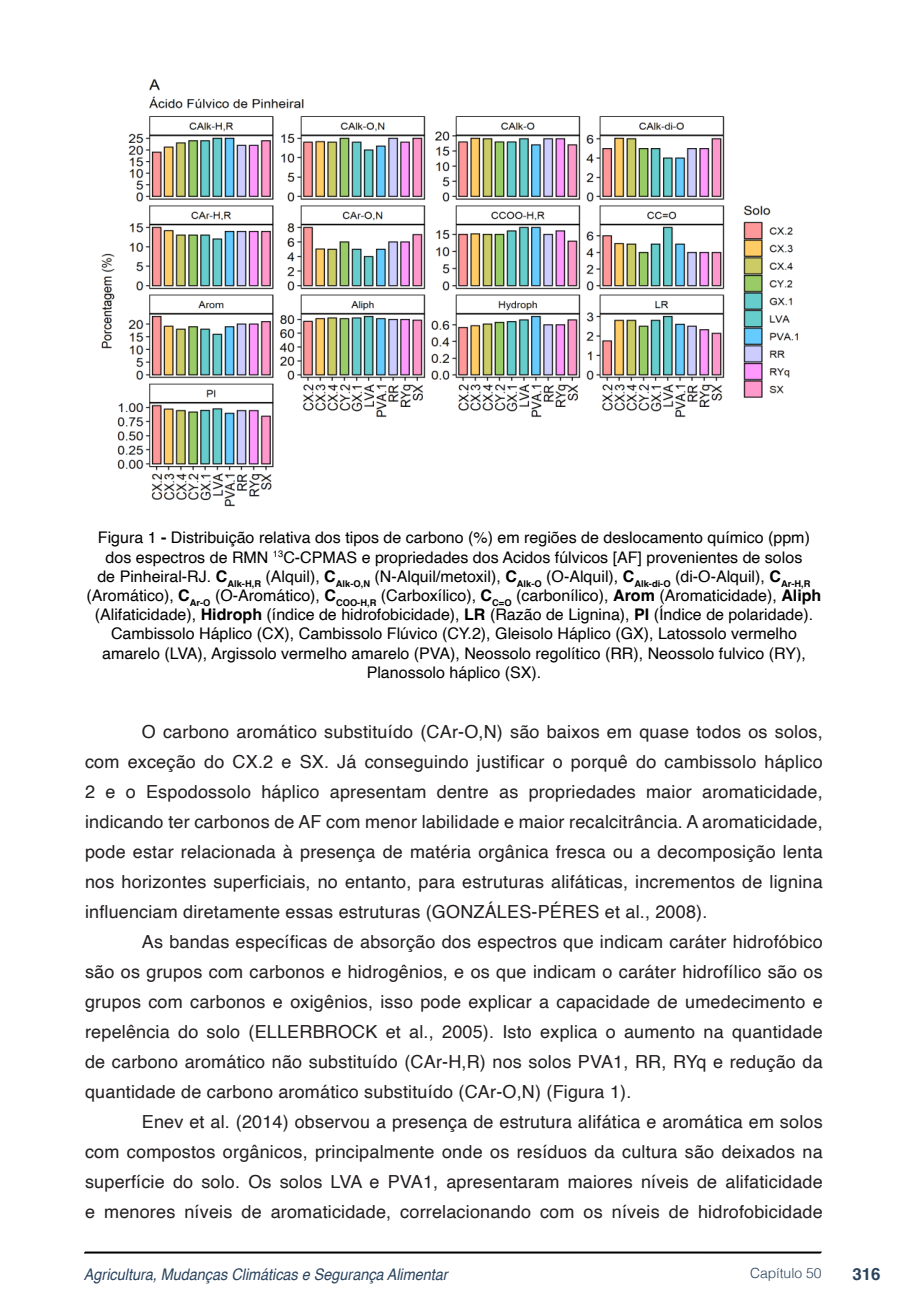
<style>
.page{position:relative;width:908px;height:1304px;background:#fff}
.page>*{position:absolute;margin:0;border:0;box-sizing:border-box;transform-origin:0 0}
.txt{font:18px/30px "Helvetica";letter-spacing:.01em;color:#231f20;text-align:justify}
.t1{font:700 16.8px "Helvetica";color:#2a435e}
.imagens_graf_tab{font:16px/19.2px "Helvetica";color:#000;text-align:center}
.t2{font:italic 16px "Helvetica";color:#2a435e;scale:.9 1}
.t3{font:300 14px "Helvetica";color:#2a435e}
.s1{font-weight:700}
</style>
<div class="page">
<svg style="left:84px;top:1251px;width:737px;height:3px;background:#515151"></svg>
<img style="left:101px;top:79px;width:697px;height:428px">
<p class="imagens_graf_tab" style="left:87px;top:529px;width:736px">Figura 1 <span class="s1">-</span> Distribuição relativa dos tipos de carbono (%) em regiões de deslocamento químico (ppm) dos espectros de RMN <sup>13</sup>C-CPMAS e propriedades dos Acidos fúlvicos [AF] provenientes de solos<br>de Pinheiral-RJ. <span class="s1">C</span><sub>Alk-H,R</sub> (Alquil), <span class="s1">C</span><sub>Alk-O,N</sub> (N-Alquil/metoxil), <span class="s1">C</span><sub>Alk-O</sub> (O-Alquil), <span class="s1">C</span><sub>Alk-di-O</sub> (di-O-Alquil), <span class="s1">C</span><sub>Ar-H,R </sub>(Aromático), <span class="s1">C</span><sub>Ar-O</sub> (O-Aromático), <span class="s1">C</span><sub>COO-H,R</sub> (Carboxílico), <span class="s1">C</span><sub>C=O</sub> (carbonílico), <span class="s1">Arom</span> (Aromaticidade), <span class="s1">Aliph </span>(Alifaticidade), <span class="s1">Hidroph</span> (índice de hidrofobicidade), <span class="s1">LR</span> (Razão de Lignina), <span class="s1">PI</span> (Índice de polaridade).<br>Cambissolo Háplico (CX), Cambissolo Flúvico (CY.2), Gleisolo Háplico (GX), Latossolo vermelho amarelo (LVA), Argissolo vermelho amarelo (PVA), Neossolo regolítico (RR), Neossolo fulvico (RY), Planossolo háplico (SX).</p>
<p class="txt" style="left:85px;top:717px;width:738px;text-indent:57px">O carbono aromático substituído (CAr-O,N) são baixos em quase todos os solos, com exceção do CX.2 e SX. Já conseguindo justificar o porquê do cambissolo háplico 2 e o Espodossolo háplico apresentam dentre as propriedades maior aromaticidade, indicando ter carbonos de AF com menor labilidade e maior recalcitrância. A aromaticidade, pode estar relacionada à presença de matéria orgânica fresca ou a decomposição lenta nos horizontes superficiais, no entanto, para estruturas alifáticas, incrementos de lignina influenciam diretamente essas estruturas (GONZÁLES-PÉRES et al., 2008).</p>
<p class="txt" style="left:85px;top:927px;width:738px;text-indent:57px">As bandas específicas de absorção dos espectros que indicam caráter hidrofóbico são os grupos com carbonos e hidrogênios, e os que indicam o caráter hidrofílico são os grupos com carbonos e oxigênios, isso pode explicar a capacidade de umedecimento e repelência do solo (ELLERBROCK et al., 2005). Isto explica o aumento na quantidade de carbono aromático não substituído (CAr-H,R) nos solos PVA1, RR, RYq e redução da quantidade de carbono aromático substituído (CAr-O,N) (Figura 1).</p>
<p class="txt" style="left:85px;top:1107px;width:738px;text-indent:57px">Enev et al. (2014) observou a presença de estrutura alifática e aromática em solos com compostos orgânicos, principalmente onde os resíduos da cultura são deixados na superfície do solo. Os solos LVA e PVA1, apresentaram maiores níveis de alifaticidade e menores níveis de aromaticidade, correlacionando com os níveis de hidrofobicidade</p>
<p class="t2" style="left:84px;top:1261px;width:405px">Agricultura, Mudanças Climáticas e Segurança Alimentar</p>
<p class="t3" style="left:749px;top:1261px;width:73px">Capítulo 50</p>
<p class="t1" style="left:851px;top:1264px;width:30px">316</p>
</div>
